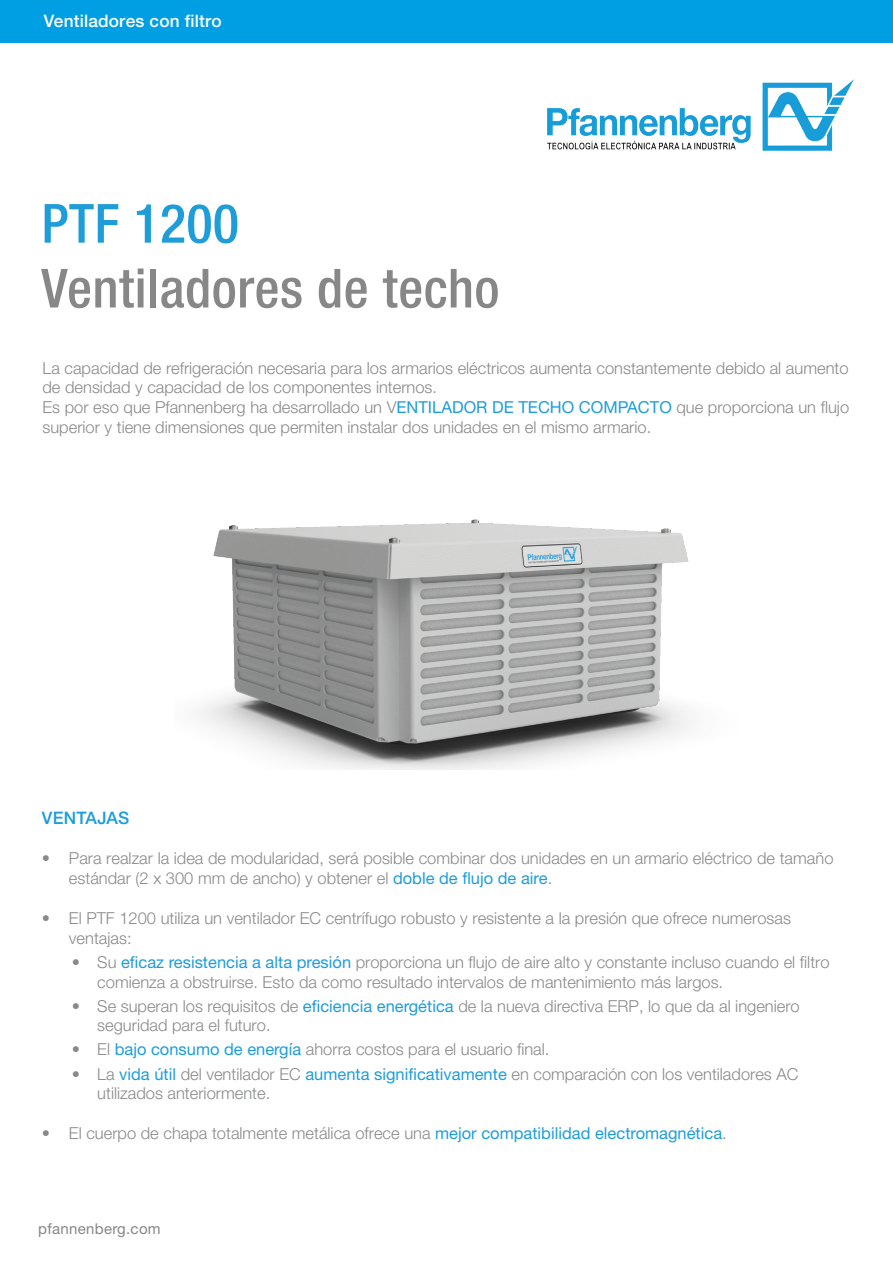
<style>
.page{position:relative;width:893px;height:1263px;background:#fff}
.page>*{position:absolute;margin:0;border:0;box-sizing:border-box;transform-origin:0 0}
.t1{font:500 condensed 54px "Helvetica Neue LT Std";letter-spacing:.01em;color:#878787}
.t2{font:500 condensed 54px "Helvetica Neue LT Std";letter-spacing:.01em;color:#1e9dd9}
.t3{font:21px "Helvetica Neue LT Std";letter-spacing:.02em;color:#fff}
.t4{font:500 17.25px "Helvetica Neue LT Std";letter-spacing:.01em;color:#fff}
.t5{font:500 17.25px "Helvetica Neue LT Std";letter-spacing:.01em;color:#1e9dd9}
.t6{font:300 16.5px/19.8px "Helvetica Neue LT Std";color:#888a89}
.t7{font:15px "Helvetica Neue LT Std";letter-spacing:.02em;color:#878787}
.s1{font-weight:400;color:#1e9dd9}
</style>
<div class="page">
<img style="left:547px;top:80px;width:307px;height:71px">
<div style="left:0;top:0;width:893px;height:43px;background:#009fe3"></div>
<img style="left:198px;top:519px;width:494px;height:251px">
<p class="t4" style="left:44px;top:11px;width:179px">Ventiladores con filtro</p>
<p class="t3" style="left:43px;top:12px;width:74px">Chillers</p>
<p class="t2" style="left:41px;top:191px;width:199px">PTF 1200</p>
<p class="t1" style="left:41px;top:256px;width:459px">Ventiladores de techo</p>
<p class="t6" style="left:43px;top:357px;width:808px">La capacidad de refrigeración necesaria para los armarios eléctricos aumenta constantemente debido al aumento de densidad y capacidad de los componentes internos.<br>Es por eso que Pfannenberg ha desarrollado un V<span class="s1">ENTILADOR DE TECHO COMPACTO</span> que proporciona un flujo superior y tiene dimensiones que permiten instalar dos unidades en el mismo armario.</p>
<p class="t5" style="left:42px;top:807px;width:89px">VENTAJAS</p>
<p class="t6" style="left:69px;top:848px;width:766px;text-indent:-27px">• Para realzar la idea de modularidad, será posible combinar dos unidades en un armario eléctrico de tamaño estándar (2 x 300 mm de ancho) y obtener el <span class="s1">doble de flujo de aire</span>.</p>
<p class="t6" style="left:69px;top:908px;width:723px;text-indent:-27px">• El PTF 1200 utiliza un ventilador EC centrífugo robusto y resistente a la presión que ofrece numerosas ventajas:</p>
<p class="t6" style="left:97px;top:952px;width:734px;text-indent:-26px">• Su <span class="s1">eficaz resistencia a alta presión</span> proporciona un flujo de aire alto y constante incluso cuando el filtro comienza a obstruirse. Esto da como resultado intervalos de mantenimiento más largos.</p>
<p class="t6" style="left:97px;top:995px;width:704px;text-indent:-26px">• Se superan los requisitos de <span class="s1">eficiencia energética</span> de la nueva directiva ERP, lo que da al ingeniero seguridad para el futuro.</p>
<p class="t6" style="left:72px;top:1039px;width:479px">• El <span class="s1">bajo consumo de energía</span> ahorra costos para el usuario final.</p>
<p class="t6" style="left:97px;top:1063px;width:703px;text-indent:-26px">• La <span class="s1">vida útil</span> del ventilador EC <span class="s1">aumenta significativamente</span> en comparación con los ventiladores AC utilizados anteriormente.</p>
<p class="t6" style="left:42px;top:1123px;width:686px">• El cuerpo de chapa totalmente metálica ofrece una <span class="s1">mejor compatibilidad electromagnética</span>.</p>
<p class="t7" style="left:38px;top:1220px;width:124px">pfannenberg.com</p>
</div>
